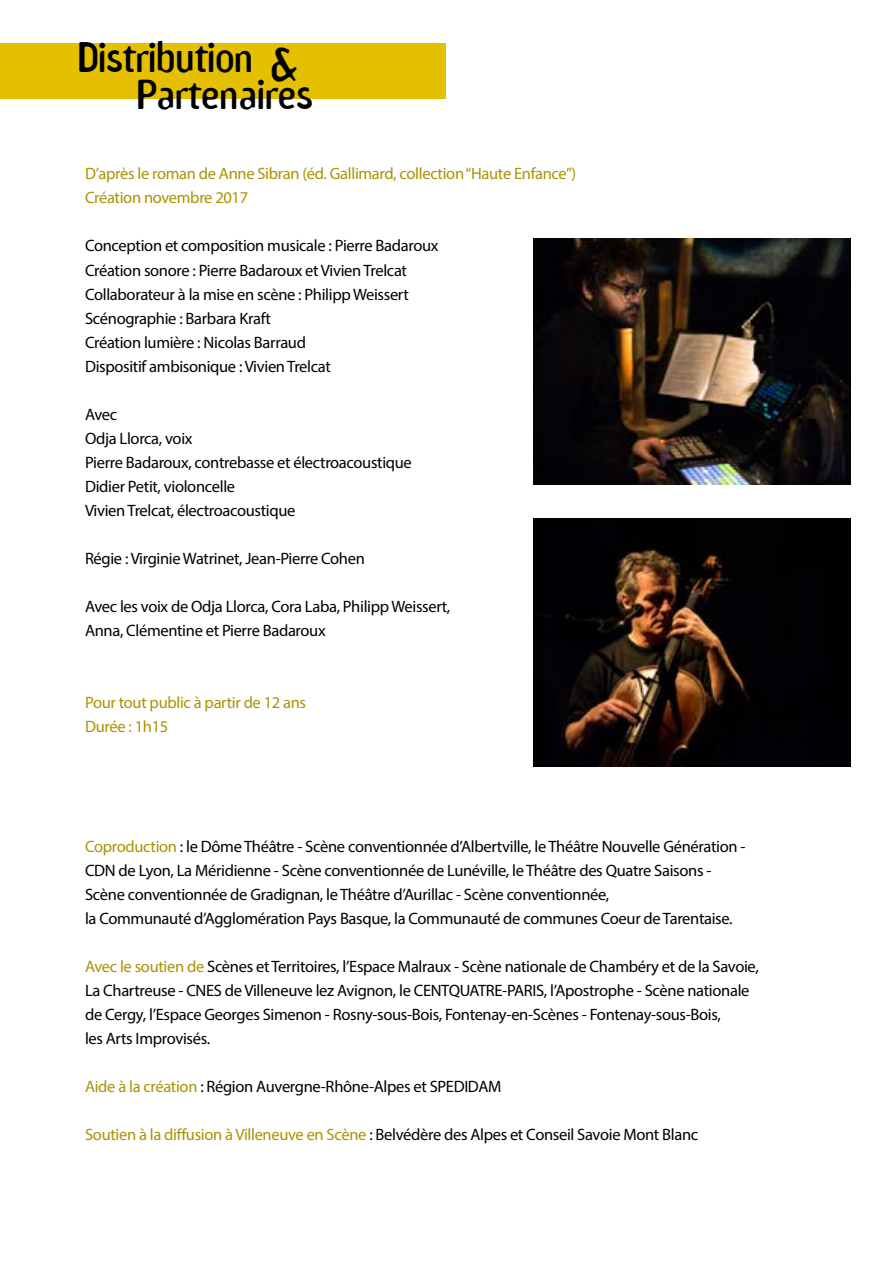
<style>
.page{position:relative;width:893px;height:1263px;background:#fff}
.page>*{position:absolute;margin:0;border:0;box-sizing:border-box;transform-origin:0 0}
.t1{font:45px "Amoebia Sans";color:#000}
.t2{font:39.9px/36.9px "Amoebia Sans";letter-spacing:-.02em;color:#000}
.t3{font:16.5px/24px "Myriad Pro";letter-spacing:-.02em;color:#000}
.t4{font:16.5px/24px "Myriad Pro";letter-spacing:-.02em;color:#ac9200}
.s1{color:#ac9200}
</style>
<div class="page">
<div style="left:0;top:43px;width:445px;height:56px;background:#e4c000"></div>
<img style="left:534px;top:238px;width:316px;height:246px">
<img style="left:534px;top:518px;width:316px;height:248px">
<h2 class="t2" style="left:136px;top:40px;width:178px;text-indent:-59px">Distribution<br>Partenaires</h2>
<h1 class="t1" style="left:269px;top:41px;width:30px">&amp;</h1>
<p class="t4" style="left:85px;top:162px;width:493px">D’après le roman de Anne Sibran (éd. Gallimard, collection “Haute Enfance”)<br>Création novembre 2017</p>
<p class="t3" style="left:85px;top:234px;width:355px">Conception et composition musicale : Pierre Badaroux Création sonore : Pierre Badaroux et Vivien Trelcat Collaborateur à la mise en scène : Philipp Weissert Scénographie : Barbara Kraft<br>Création lumière : Nicolas Barraud<br>Dispositif ambisonique : Vivien Trelcat</p>
<p class="t3" style="left:85px;top:402px;width:328px">Avec<br>Odja Llorca, voix<br>Pierre Badaroux, contrebasse et électroacoustique<br>Didier Petit, violoncelle<br>Vivien Trelcat, électroacoustique</p>
<p class="t3" style="left:85px;top:546px;width:281px">Régie : Virginie Watrinet, Jean-Pierre Cohen</p>
<p class="t3" style="left:85px;top:594px;width:367px">Avec les voix de Odja Llorca, Cora Laba, Philipp Weissert,<br>Anna, Clémentine et Pierre Badaroux</p>
<p class="t4" style="left:85px;top:690px;width:223px">Pour tout public à partir de 12 ans<br>Durée : 1h15</p>
<p class="t3" style="left:85px;top:834px;width:662px"><span class="s1">Coproduction</span> : le Dôme Théâtre - Scène conventionnée d’Albertville, le Théâtre Nouvelle Génération - CDN de Lyon, La Méridienne - Scène conventionnée de Lunéville, le Théâtre des Quatre Saisons - Scène conventionnée de Gradignan, le Théâtre d’Aurillac - Scène conventionnée,<br>la Communauté d’Agglomération Pays Basque, la Communauté de communes Coeur de Tarentaise.</p>
<p class="t3" style="left:85px;top:954px;width:675px"><span class="s1">Avec le soutien de</span> Scènes et Territoires, l’Espace Malraux - Scène nationale de Chambéry et de la Savoie, La Chartreuse - CNES de Villeneuve lez Avignon, le CENTQUATRE-PARIS, l’Apostrophe - Scène nationale de Cergy, l’Espace Georges Simenon - Rosny-sous-Bois, Fontenay-en-Scènes - Fontenay-sous-Bois,<br>les Arts Improvisés.</p>
<p class="t3" style="left:85px;top:1074px;width:418px"><span class="s1">Aide à la création</span> : Région Auvergne-Rhône-Alpes et SPEDIDAM</p>
<p class="t3" style="left:85px;top:1122px;width:615px"><span class="s1">Soutien à la diffusion à Villeneuve en Scène</span> : Belvédère des Alpes et Conseil Savoie Mont Blanc</p>
</div>
